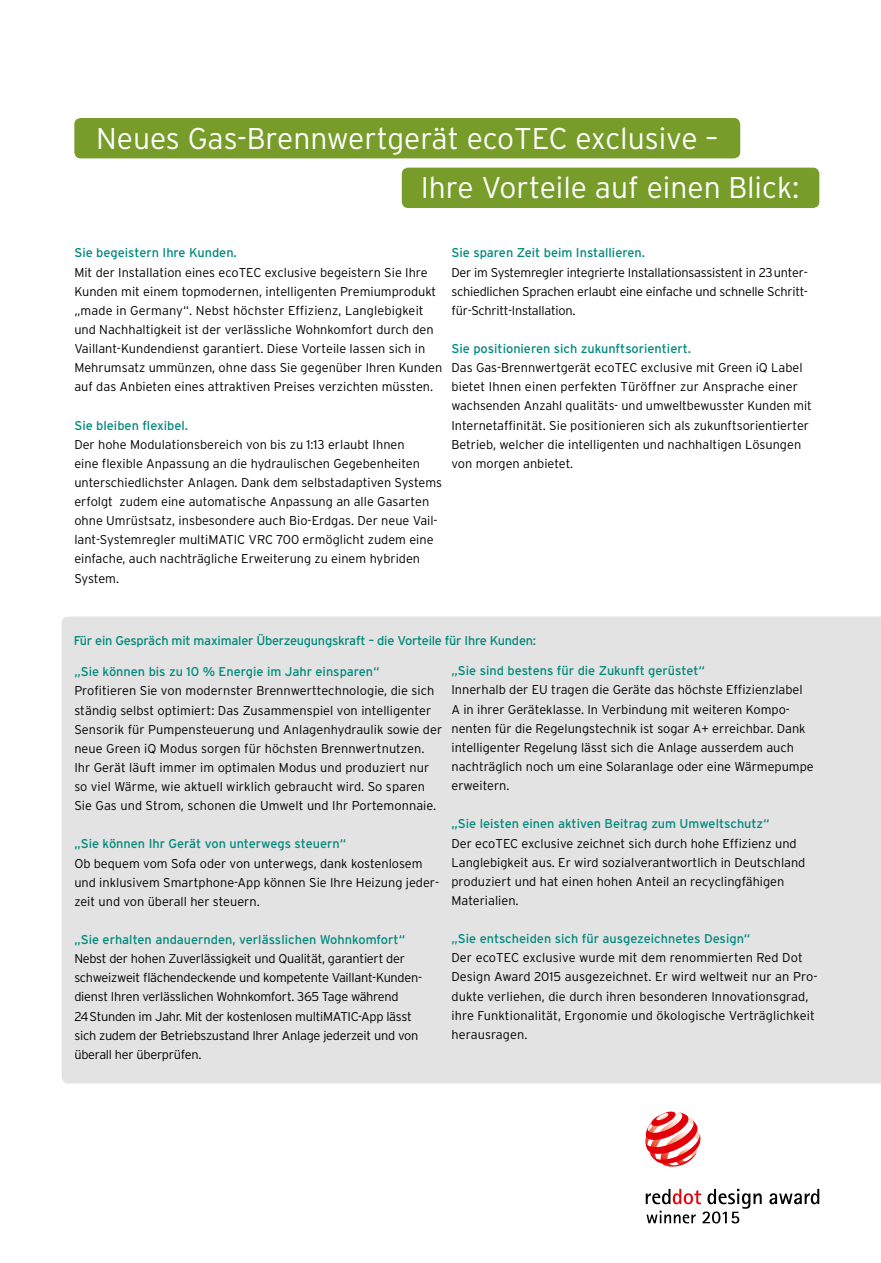
<style>
.page{position:relative;width:881px;height:1263px;background:#fff}
.page>*{position:absolute;margin:0;border:0;box-sizing:border-box;transform-origin:0 0}
.t1{font:300 30px/49.7px "Interstate OT";color:#fff}
.t2{font:300 12.75px/19.2px "Interstate OT";color:#000}
.t3{font:300 12.75px/19.2px "Interstate OT";letter-spacing:-.02em;color:#000}
.t4{font:12.75px "Interstate OT";color:#00897d}
.t5{font:12.75px "Interstate OT";letter-spacing:-.02em;color:#00897d}
</style>
<div class="page">
<div style="left:62px;top:617px;width:818px;height:466px;background:#e3e3e3"></div>
<svg style="left:769px;top:1189px;width:50px;height:15px"></svg>
<svg style="left:645px;top:1111px;width:55px;height:55px"></svg>
<svg style="left:645px;top:1189px;width:116px;height:34px"></svg>
<div style="left:74px;top:118px;width:666px;height:40px;background:#779c29;border-radius:6px"></div>
<div style="left:401px;top:168px;width:418px;height:40px;background:#779c29;border-radius:6px"></div>
<h1 class="t1" style="left:420px;top:113px;width:380px;text-indent:-324px">Neues Gas-Brennwertgerät ecoTEC exclusive –<br>Ihre Vorteile auf einen Blick:</h1>
<p class="t4" style="left:74px;top:246px;width:164px">Sie begeistern Ihre Kunden.</p>
<p class="t2" style="left:74px;top:262px;width:369px">Mit der Installation eines ecoTEC exclusive begeistern Sie Ihre Kunden mit einem topmodernen, intelligenten Premiumprodukt „made in Germany“. Nebst höchster Effizienz, Langlebigkeit und Nachhaltigkeit ist der verlässliche Wohnkomfort durch den Vaillant-Kundendienst garantiert. Diese Vorteile lassen sich in Mehrumsatz ummünzen, ohne dass Sie gegenüber Ihren Kunden auf das Anbieten eines attraktiven Preises verzichten müssten.</p>
<p class="t4" style="left:74px;top:418px;width:115px">Sie bleiben flexibel.</p>
<p class="t2" style="left:74px;top:434px;width:369px">Der hohe Modulationsbereich von bis zu 1:13 erlaubt Ihnen<br>eine flexible Anpassung an die hydraulischen Gegebenheiten unterschiedlichster Anlagen. Dank dem selbstadaptiven Systems erfolgt zudem eine automatische Anpassung an alle Gasarten ohne Umrüstsatz, insbesondere auch Bio-Erdgas. Der neue Vail&shy;lant-Systemregler multiMATIC VRC 700 ermöglicht zudem eine einfache, auch nachträgliche Erweiterung zu einem hybriden System.</p>
<p class="t4" style="left:451px;top:246px;width:195px">Sie sparen Zeit beim Installieren.</p>
<p class="t3" style="left:451px;top:262px;width:358px">Der im Systemregler integrierte Installationsassistent in 23 unter&shy;schiedlichen Sprachen erlaubt eine einfache und schnelle Schritt&shy;für-Schritt-Installation.</p>
<p class="t4" style="left:451px;top:341px;width:241px">Sie positionieren sich zukunftsorientiert.</p>
<p class="t2" style="left:451px;top:358px;width:362px">Das Gas-Brennwertgerät ecoTEC exclusive mit Green iQ Label bietet Ihnen einen perfekten Türöffner zur Ansprache einer wachsenden Anzahl qualitäts- und umweltbewusster Kunden mit Internetaffinität. Sie positionieren sich als zukunftsorientierter Betrieb, welcher die intelligenten und nachhaltigen Lösungen von morgen anbietet.</p>
<p class="t5" style="left:74px;top:633px;width:463px">Für ein Gespräch mit maximaler Überzeugungskraft – die Vorteile für Ihre Kunden:</p>
<p class="t4" style="left:74px;top:665px;width:306px">„Sie können bis zu 10 % Energie im Jahr einsparen“</p>
<p class="t2" style="left:74px;top:681px;width:369px">Profitieren Sie von modernster Brennwerttechnologie, die sich ständig selbst optimiert: Das Zusammenspiel von intelligenter Sensorik für Pumpensteuerung und Anlagenhydraulik sowie der neue Green iQ Modus sorgen für höchsten Brennwertnutzen.<br>Ihr Gerät läuft immer im optimalen Modus und produziert nur so viel Wärme, wie aktuell wirklich gebraucht wird. So sparen Sie Gas und Strom, schonen die Umwelt und Ihr Portemonnaie.</p>
<p class="t4" style="left:74px;top:837px;width:273px">„Sie können Ihr Gerät von unterwegs steuern“</p>
<p class="t2" style="left:74px;top:853px;width:366px">Ob bequem vom Sofa oder von unterwegs, dank kostenlosem und inklusivem Smartphone-App können Sie Ihre Heizung jeder&shy;zeit und von überall her steuern.</p>
<p class="t4" style="left:74px;top:932px;width:332px">„Sie erhalten andauernden, verlässlichen Wohnkomfort“</p>
<p class="t3" style="left:74px;top:949px;width:348px">Nebst der hohen Zuverlässigkeit und Qualität, garantiert der schweizweit flächendeckende und kompetente Vaillant-Kunden&shy;dienst Ihren verlässlichen Wohnkomfort. 365 Tage während<br>24 Stunden im Jahr. Mit der kostenlosen multiMATIC-App lässt sich zudem der Betriebszustand Ihrer Anlage jederzeit und von überall her überprüfen.</p>
<p class="t4" style="left:451px;top:664px;width:255px">„Sie sind bestens für die Zukunft gerüstet“</p>
<p class="t2" style="left:451px;top:680px;width:364px">Innerhalb der EU tragen die Geräte das höchste Effizienzlabel A in ihrer Geräteklasse. In Verbindung mit weiteren Kompo&shy;nenten für die Regelungstechnik ist sogar A+ erreichbar. Dank intelligenter Regelung lässt sich die Anlage ausserdem auch nachträglich noch um eine Solaranlage oder eine Wärmepumpe erweitern.</p>
<p class="t4" style="left:451px;top:817px;width:319px">„Sie leisten einen aktiven Beitrag zum Umweltschutz“</p>
<p class="t2" style="left:451px;top:833px;width:355px">Der ecoTEC exclusive zeichnet sich durch hohe Effizienz und Langlebigkeit aus. Er wird sozialverantwortlich in Deutschland produziert und hat einen hohen Anteil an recyclingfähigen Materialien.</p>
<p class="t4" style="left:451px;top:931px;width:300px">„Sie entscheiden sich für ausgezeichnetes Design“</p>
<p class="t2" style="left:451px;top:948px;width:367px">Der ecoTEC exclusive wurde mit dem renommierten Red Dot Design Award 2015 ausgezeichnet. Er wird weltweit nur an Pro&shy;dukte verliehen, die durch ihren besonderen Innovationsgrad, ihre Funktionalität, Ergonomie und ökologische Verträglichkeit herausragen.</p>
</div>
